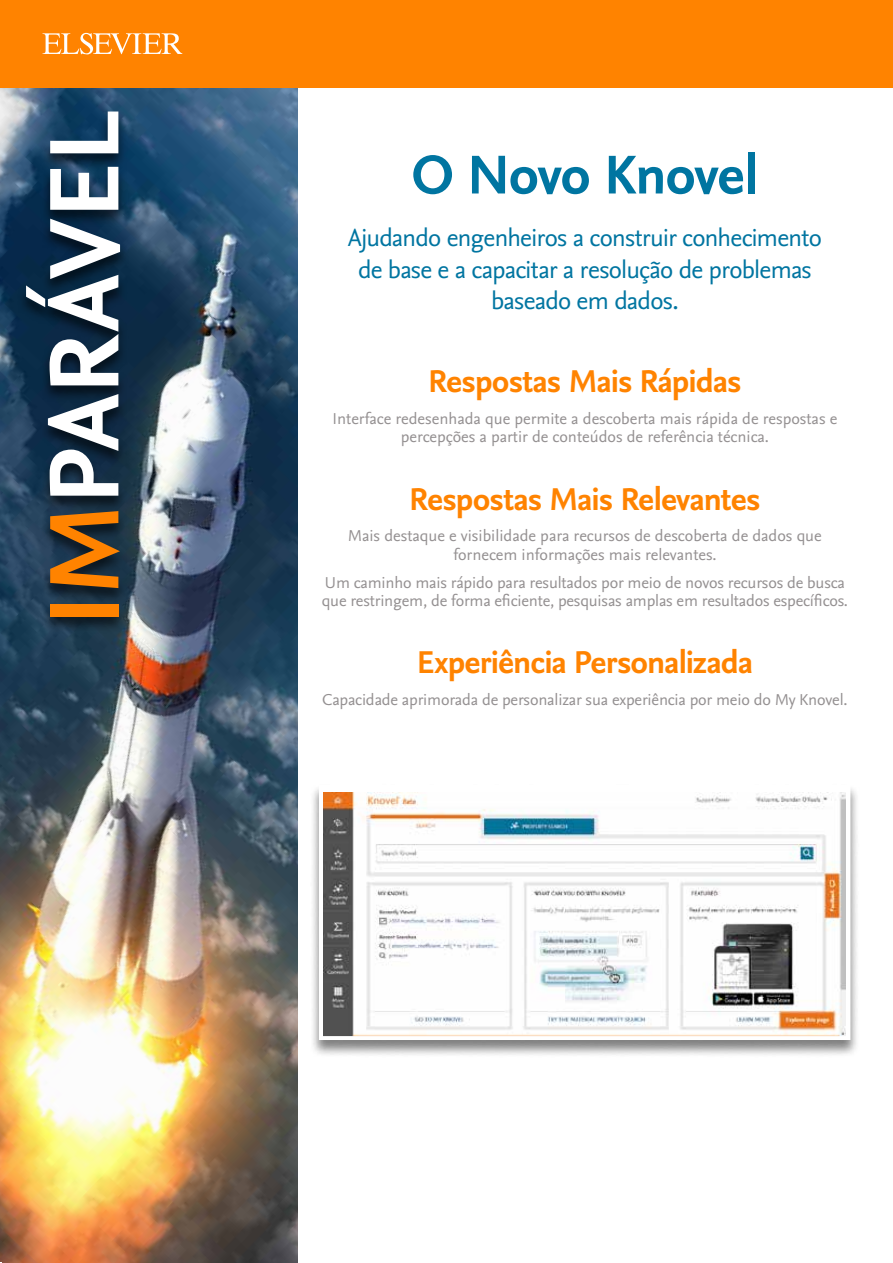
<style>
.page{position:relative;width:893px;height:1263px;background:#fff}
.page>*{position:absolute;margin:0;border:0;box-sizing:border-box;transform-origin:0 0}
.t1{font:700 103.5px "Nexus Sans Pro";color:#fff}
.t2{font:700 57.15px "Nexus Sans Pro";letter-spacing:-.025em;color:#0075a1}
.t3{font:700 33px "Nexus Sans Pro";letter-spacing:-.025em;color:#ff8300}
.t4{font:25.5px/31.5px "Nexus Sans Pro";letter-spacing:-.03em;color:#0075a1;text-align:center}
.t5{font:16.5px/18.8px "Nexus Sans Pro";color:#949091;text-align:center}
.s1{color:#ff8300}
</style>
<div class="page">
<img style="left:0;top:87px;width:298px;height:1176px">
<div style="left:0;top:0;width:893px;height:87px;background:#ff8300"></div>
<svg style="left:43px;top:33px;width:139px;height:21px"></svg>
<div style="left:309px;top:784px;width:551px;height:274px;background:#000;opacity:.5"></div>
<svg style="left:317px;top:784px;width:535px;height:258px"></svg>
<div style="left:17px;top:111px;width:112px;height:523px;background:#000;opacity:.6"></div>
<h1 class="t1" style="left:7px;top:625px;width:515px;rotate:-90deg"><span class="s1">IM</span>PARÁVEL</h1>
<h2 class="t2" style="left:411px;top:132px;width:348px">O Novo Knovel</h2>
<h3 class="t4" style="left:348px;top:221px;width:475px">Ajudando engenheiros a construir conhecimento de base e a capacitar a resolução de problemas baseado em dados.</h3>
<h3 class="t3" style="left:428px;top:357px;width:315px">Respostas Mais Rápidas</h3>
<p class="t5" style="left:333px;top:408px;width:506px">Interface redesenhada que permite a descoberta mais rápida de respostas e percepções a partir de conteúdos de referência técnica.</p>
<h3 class="t3" style="left:409px;top:474px;width:353px">Respostas Mais Relevantes</h3>
<p class="t5" style="left:348px;top:525px;width:475px">Mais destaque e visibilidade para recursos de descoberta de dados que fornecem informações mais relevantes.</p>
<p class="t5" style="left:322px;top:572px;width:528px;text-align:left">Um caminho mais rápido para resultados por meio de novos recursos de busca que restringem, de forma eficiente, pesquisas amplas em resultados específicos.</p>
<h3 class="t3" style="left:417px;top:638px;width:338px">Experiência Personalizada</h3>
<p class="t5" style="left:322px;top:689px;width:527px">Capacidade aprimorada de personalizar sua experiência por meio do My Knovel.</p>
</div>
